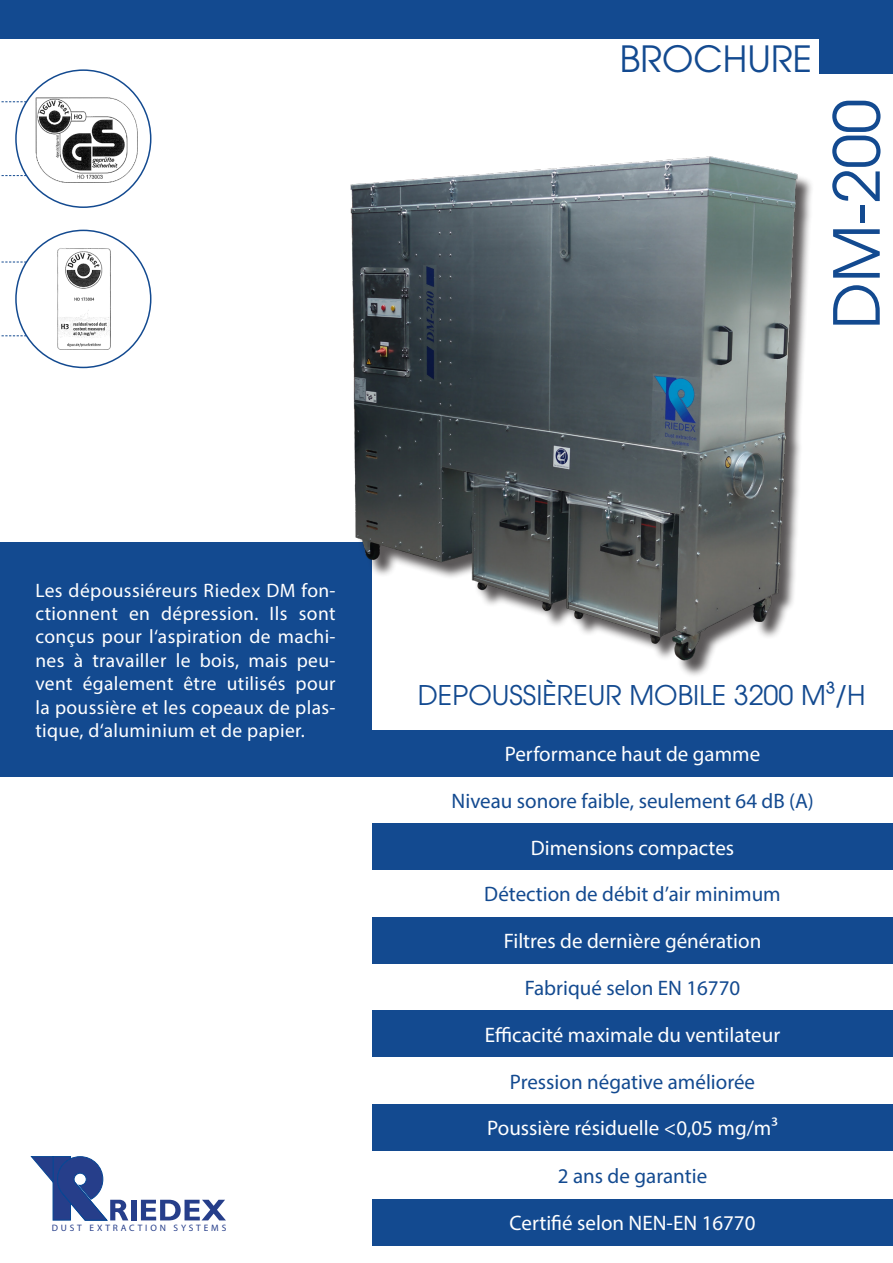
<style>
.page{position:relative;width:893px;height:1263px;background:#fff}
.page>*{position:absolute;margin:0;border:0;box-sizing:border-box;transform-origin:0 0}
.t1{font:63px "ITC Avant Garde Pro";color:#134a90}
.t2{font:36px "ITC Avant Garde Pro";color:#134a90}
.t3{font:27px "ITC Avant Garde Pro";color:#134a90}
.t4{font:21px "Myriad Pro";color:#fff}
.t5{font:21px "Myriad Pro";color:#134a90}
.t6{font:19.5px/23.4px "Myriad Pro";letter-spacing:.02em;color:#fff;text-align:justify}
.t7{font:9.3px "Myriad";letter-spacing:.3em;color:#263e8a}
</style>
<div class="page">
<div style="left:0;top:542px;width:371px;height:235px;background:#134a90"></div>
<img style="left:350px;top:156px;width:462px;height:514px">
<div style="left:0;top:0;width:893px;height:38px;background:#134a90"></div>
<div style="left:820px;top:38px;width:73px;height:35px;background:#134a90"></div>
<svg style="left:31px;top:1156px;width:97px;height:65px"></svg>
<div style="left:131px;top:1200px;width:5px;height:20px;background:#263e8a"></div>
<svg style="left:141px;top:1200px;width:85px;height:20px"></svg>
<svg style="left:1px;top:101px;width:26px;height:75px"></svg>
<div style="left:16px;top:70px;width:135px;height:137px;background:#fff;border-radius:50%"></div>
<img style="left:35px;top:96px;width:104px;height:87px">
<svg style="left:1px;top:261px;width:26px;height:76px"></svg>
<div style="left:16px;top:230px;width:135px;height:137px;background:#fff;border-radius:50%"></div>
<img style="left:57px;top:248px;width:54px;height:102px">
<div style="left:361px;top:730px;width:532px;height:46px;background:#134a90"></div>
<div style="left:372px;top:823px;width:521px;height:47px;background:#134a90"></div>
<div style="left:372px;top:917px;width:521px;height:47px;background:#134a90"></div>
<div style="left:372px;top:1010px;width:521px;height:47px;background:#134a90"></div>
<div style="left:372px;top:1104px;width:521px;height:47px;background:#134a90"></div>
<div style="left:372px;top:1199px;width:521px;height:47px;background:#134a90"></div>
<p class="t2" style="left:620px;top:36px;width:194px">BROCHURE</p>
<p class="t1" style="left:817px;top:329px;width:232px;rotate:-90deg">DM-200</p>
<p class="t6" style="left:35px;top:578px;width:302px">Les dépoussiéreurs Riedex DM fon&shy;ctionnent en dépression. Ils sont conçus pour l‘aspiration de machi&shy;nes à travailler le bois, mais peu&shy;vent également être utilisés pour la poussière et les copeaux de plas&shy;tique, d‘aluminium et de papier.</p>
<p class="t7" style="left:52px;top:1222px;width:176px">DUST EXTRACTION SYSTEMS</p>
<p class="t3" style="left:418px;top:679px;width:449px">DEPOUSSIÈREUR MOBILE 3200 M³/H</p>
<p class="t4" style="left:505px;top:741px;width:257px">Performance haut de gamme</p>
<p class="t5" style="left:451px;top:788px;width:364px">Niveau sonore faible, seulement 64 dB (A)</p>
<p class="t4" style="left:531px;top:835px;width:205px">Dimensions compactes</p>
<p class="t5" style="left:484px;top:881px;width:298px">Détection de débit d’air minimum</p>
<p class="t4" style="left:504px;top:928px;width:259px">Filtres de dernière génération</p>
<p class="t5" style="left:525px;top:975px;width:217px">Fabriqué selon EN 16770</p>
<p class="t4" style="left:485px;top:1022px;width:297px">Efficacité maximale du ventilateur</p>
<p class="t5" style="left:510px;top:1068px;width:247px">Pression négative améliorée</p>
<p class="t4" style="left:487px;top:1115px;width:292px">Poussière résiduelle &lt;0,05 mg/m3</p>
<p class="t5" style="left:558px;top:1162px;width:151px">2 ans de garantie</p>
<p class="t4" style="left:509px;top:1210px;width:247px">Certifié selon NEN-EN 16770</p>
</div>
